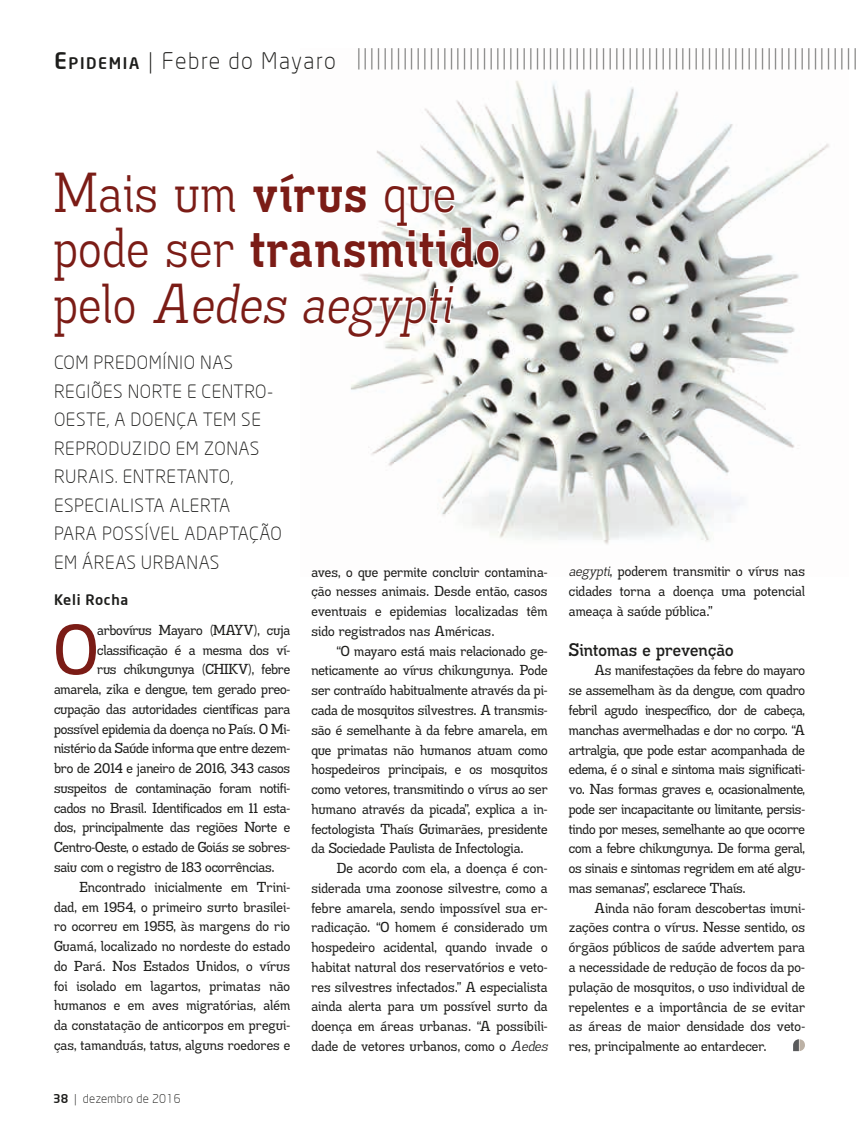
<style>
.page{position:relative;width:859px;height:1132px;background:#fff}
.page>*{position:absolute;margin:0;border:0;box-sizing:border-box;transform-origin:0 0}
.t1{font:70.05px "Madawaska Rg";color:#7b1c16}
.t2{font:700 55.5px "Madawaska Rg";letter-spacing:.03em;color:#7b1c16;scale:.9 1}
.t3{font:italic 55.5px "Madawaska Bk";letter-spacing:.03em;color:#7b1c16;scale:.9 1}
.t4{font:55.5px "Madawaska Bk";letter-spacing:.03em;color:#7b1c16;scale:.9 1}
.t5{font:300 22.5px "Neo Sans";color:#70706f}
.t6{font:300 22.5px "Neo Sans";letter-spacing:.07em;color:#1d1d1b}
.t7{font:300 18px/28.5px "Neo Sans";letter-spacing:.03em;color:#1d1d1b}
.t8{font:18px "Madawaska Sb";letter-spacing:.01em;color:#1d1d1b}
.t9{font:500 15.75px "Neo Sans";letter-spacing:.1em;color:#1d1d1b}
.t10{font:14.25px/19.8px "Madawaska Rg";letter-spacing:-.005em;color:#1d1d1b;text-align:justify}
.t11{font:500 14.25px "Neo Sans";letter-spacing:.05em;color:#1d1d1b}
.t12{font:300 12px "Neo Sans";letter-spacing:.025em;color:#1d1d1b}
.s1{font-size:22.5px}
.s2{font-style:inherit}
.s3{font-family:"Madawaska Rg";font-weight:700}
.s4{font-family:"Madawaska Bk";font-weight:400}
.s5{font-style:normal}
.s6{font-family:"Madawaska Bk";font-style:italic}
.s7{font-weight:500}
</style>
<div class="page">
<img style="left:350px;top:80px;width:479px;height:464px">
<svg style="left:350px;top:167px;width:151px;height:184px"></svg>
<svg style="left:793px;top:1039px;width:12px;height:11px"></svg>
<p class="t9" style="left:54px;top:53px;width:87px"><span class="s1">E</span>PIDEMIA</p>
<h3 class="t5" style="left:356px;top:43px;width:503px">||||||||||||||||||||||||||||||||||||||||||||||||||||||||||||||||||||||||||||</h3>
<h3 class="t6" style="left:148px;top:47px;width:189px"><span class="s2">|</span> Febre do Mayaro</h3>
<h2 class="t4" style="left:54px;top:157px;width:448px">Mais um <span class="s3">vírus</span> que</h2>
<h2 class="t2" style="left:54px;top:212px;width:497px"><span class="s4">pode ser</span> transmitido</h2>
<h2 class="t3" style="left:54px;top:268px;width:442px"><span class="s5">pelo</span> Aedes aegypti</h2>
<p class="t7" style="left:54px;top:348px;width:229px">COM PREDOMÍNIO NAS<br>REGIÕES NORTE E CENTRO-<br>OESTE, A DOENÇA TEM SE<br>REPRODUZIDO EM ZONAS<br>RURAIS. ENTRETANTO,<br>ESPECIALISTA ALERTA<br>PARA POSSÍVEL ADAPTAÇÃO<br>EM ÁREAS URBANAS</p>
<p class="t11" style="left:54px;top:590px;width:76px">Keli Rocha</p>
<h1 class="t1" style="left:54px;top:604px;width:45px">O</h1>
<p class="t10" style="left:97px;top:619px;width:194px">arbovírus Mayaro (MAYV), cuja</p>
<p class="t10" style="left:311px;top:561px;width:238px">aves, o que permite concluir contamina&shy;ção nesses animais. Desde então, casos eventuais e epidemias localizadas têm sido registrados nas Américas.</p>
<p class="t10" style="left:311px;top:640px;width:238px;text-indent:26px">“O mayaro está mais relacionado ge&shy;neticamente ao vírus chikungunya. Pode ser contraído habitualmente através da pi&shy;cada de mosquitos silvestres. A transmis&shy;são é semelhante à da febre amarela, em que primatas não humanos atuam como hospedeiros principais, e os mosquitos como vetores, transmitindo o vírus ao ser humano através da picada”, explica a in&shy;fectologista Thaís Guimarães, presidente da Sociedade Paulista de Infectologia.</p>
<p class="t10" style="left:311px;top:857px;width:238px;text-indent:26px">De acordo com ela, a doença é con&shy;siderada uma zoonose silvestre, como a febre amarela, sendo impossível sua er&shy;radicação. “O homem é considerado um hospedeiro acidental, quando invade o habitat natural dos reservatórios e veto&shy;res silvestres infectados.” A especialista ainda alerta para um possível surto da doença em áreas urbanas. “A possibili&shy;dade de vetores urbanos, como o <span class="s6">Aedes</span></p>
<p class="t10" style="left:97px;top:639px;width:194px">classificação é a mesma dos ví-</p>
<p class="t10" style="left:97px;top:659px;width:194px">rus chikungunya (CHIKV), febre</p>
<p class="t10" style="left:54px;top:678px;width:238px">amarela, zika e dengue, tem gerado preo-</p>
<p class="t10" style="left:54px;top:698px;width:238px">cupação das autoridades científicas para</p>
<p class="t10" style="left:54px;top:718px;width:238px">possível epidemia da doença no País. O Mi-</p>
<p class="t10" style="left:54px;top:738px;width:238px">nistério da Saúde informa que entre dezem-</p>
<p class="t10" style="left:54px;top:757px;width:238px">bro de 2014 e janeiro de 2016, 343 casos</p>
<p class="t10" style="left:54px;top:777px;width:238px">suspeitos de contaminação foram notifi-</p>
<p class="t10" style="left:54px;top:797px;width:238px">cados no Brasil. Identificados em 11 esta-</p>
<p class="t10" style="left:54px;top:817px;width:238px">dos, principalmente das regiões Norte e</p>
<p class="t10" style="left:54px;top:836px;width:238px">Centro-Oeste, o estado de Goiás se sobres-</p>
<p class="t10" style="left:54px;top:856px;width:222px">saiu com o registro de 183 ocorrências.</p>
<p class="t10" style="left:80px;top:876px;width:212px">Encontrado inicialmente em Trini-</p>
<p class="t10" style="left:54px;top:896px;width:238px">dad, em 1954, o primeiro surto brasilei-</p>
<p class="t10" style="left:54px;top:915px;width:238px">ro ocorreu em 1955, às margens do rio</p>
<p class="t10" style="left:54px;top:935px;width:238px">Guamá, localizado no nordeste do estado</p>
<p class="t10" style="left:54px;top:955px;width:238px">do Pará. Nos Estados Unidos, o vírus</p>
<p class="t10" style="left:54px;top:975px;width:238px">foi isolado em lagartos, primatas não</p>
<p class="t10" style="left:54px;top:994px;width:238px">humanos e em aves migratórias, além</p>
<p class="t10" style="left:54px;top:1014px;width:238px">da constatação de anticorpos em pregui-</p>
<p class="t10" style="left:54px;top:1034px;width:238px">ças, tamanduás, tatus, alguns roedores e</p>
<p class="t12" style="left:53px;top:1090px;width:129px"><span class="s7">38</span> | dezembro de 2016</p>
<p class="t10" style="left:569px;top:561px;width:238px"><span class="s6">aegypti</span>, poderem transmitir o vírus nas cidades torna a doença uma potencial ameaça à saúde pública.”</p>
<p class="t8" style="left:569px;top:637px;width:166px">Sintomas e prevenção</p>
<p class="t10" style="left:569px;top:660px;width:238px;text-indent:26px">As manifestações da febre do mayaro se assemelham às da dengue, com quadro febril agudo inespecífico, dor de cabeça, manchas avermelhadas e dor no corpo. “A artralgia, que pode estar acompanhada de edema, é o sinal e sintoma mais significati&shy;vo. Nas formas graves e, ocasionalmente, pode ser incapacitante ou limitante, persis&shy;tindo por meses, semelhante ao que ocorre com a febre chikungunya. De forma geral, os sinais e sintomas regridem em até algu&shy;mas semanas”, esclarece Thaís.</p>
<p class="t10" style="left:569px;top:897px;width:238px;text-indent:26px">Ainda não foram descobertas imuni&shy;zações contra o vírus. Nesse sentido, os órgãos públicos de saúde advertem para a necessidade de redução de focos da po&shy;pulação de mosquitos, o uso individual de repelentes e a importância de se evitar as áreas de maior densidade dos veto&shy;res, principalmente ao entardecer.</p>
</div>
